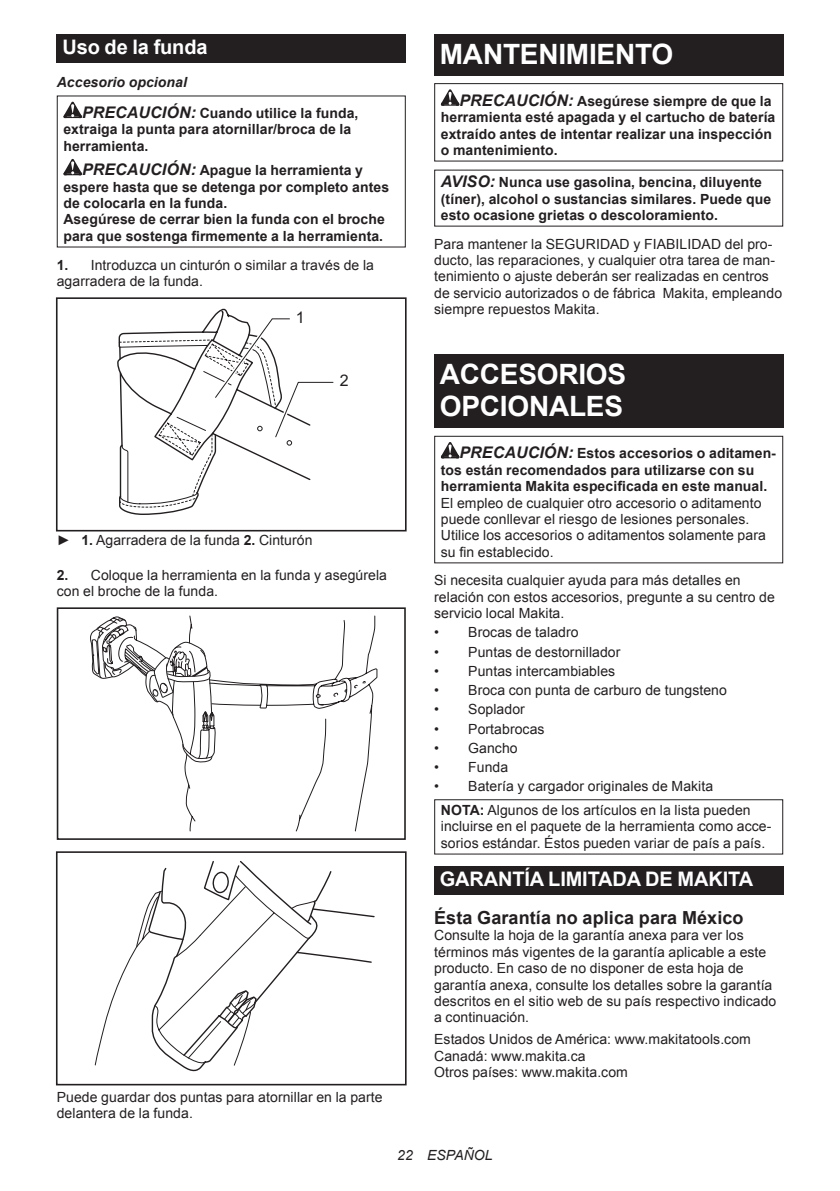
<style>
.page{position:relative;width:840px;height:1191px;background:#fff}
.page>*{position:absolute;margin:0;border:0;box-sizing:border-box;transform-origin:0 0}
.t1{font:700 28px/32.8px "Arial";letter-spacing:-.01em;color:#fff}
.t2{font:700 20px "Arial";letter-spacing:-.01em;color:#fff}
.t3{font:700 18px "Arial";letter-spacing:.005em;color:#231f20}
.t4{font:16px "Arial";color:#231f20}
.t5{font:14px/16.4px "Arial";letter-spacing:.005em;color:#231f20}
.t6{font:700 14px/16.4px "Arial";letter-spacing:.005em;color:#231f20}
.t7{font:italic 14px "Arial";letter-spacing:.005em;color:#231f20}
.s1{font-style:italic}
.s2{font-style:italic;font-size:16px}
.s3{font-weight:700}
</style>
<div class="page">
<div style="left:57px;top:34px;width:348px;height:29px;background:#231f20"></div>
<svg style="left:63px;top:102px;width:19px;height:16px"></svg>
<svg style="left:63px;top:159px;width:19px;height:16px"></svg>
<div style="left:56px;top:297px;width:350px;height:234px;border:2px solid #231f20"></div>
<svg style="left:117px;top:308px;width:217px;height:207px"></svg>
<svg style="left:184px;top:615px;width:193px;height:216px"></svg>
<svg style="left:90px;top:617px;width:126px;height:146px"></svg>
<div style="left:57px;top:607px;width:348px;height:233px;border:2px solid #231f20"></div>
<svg style="left:94px;top:861px;width:281px;height:211px"></svg>
<div style="left:56px;top:851px;width:350px;height:234px;border:2px solid #231f20"></div>
<div style="left:434px;top:34px;width:348px;height:41px;background:#231f20"></div>
<svg style="left:440px;top:89px;width:19px;height:17px"></svg>
<div style="left:434px;top:83px;width:348px;height:79px;border:1px solid #231f20"></div>
<div style="left:434px;top:354px;width:348px;height:74px;background:#231f20"></div>
<svg style="left:440px;top:442px;width:19px;height:16px"></svg>
<div style="left:434px;top:436px;width:348px;height:127px;border:1px solid #231f20"></div>
<div style="left:434px;top:799px;width:348px;height:55px;border:1px solid #231f20"></div>
<div style="left:434px;top:866px;width:348px;height:28px;background:#231f20"></div>
<h2 class="t2" style="left:62px;top:34px;width:146px">Uso de la funda</h2>
<p class="t6" style="left:82px;top:68px;width:278px;line-height:30.6px;text-indent:-25px"><span class="s1">Accesorio opcional<br></span><span class="s2">PRECAUCIÓN:</span> Cuando utilice la funda,</p>
<p class="t6" style="left:63px;top:122px;width:289px">extraiga la punta para atornillar/broca de la herramienta.</p>
<p class="t6" style="left:63px;top:163px;width:327px;text-indent:19px"><span class="s2">PRECAUCIÓN:</span> Apague la herramienta y espere hasta que se detenga por completo antes de colocarla en la funda.<br>Asegúrese de cerrar bien la funda con el broche para que sostenga firmemente a la herramienta.</p>
<p class="t5" style="left:57px;top:257px;width:318px"><span class="s3">1.</span> Introduzca un cinturón o similar a través de la agarradera de la funda.</p>
<p class="t4" style="left:296px;top:306px;width:10px">1</p>
<h1 class="t1" style="left:439px;top:38px;width:235px">MANTENIMIENTO</h1>
<p class="t6" style="left:440px;top:93px;width:336px;text-indent:19px"><span class="s2">PRECAUCIÓN:</span> Asegúrese siempre de que la herramienta esté apagada y el cartucho de batería extraído antes de intentar realizar una inspección o mantenimiento.</p>
<p class="t6" style="left:440px;top:174px;width:331px"><span class="s2">AVISO:</span> Nunca use gasolina, bencina, diluyente (tíner), alcohol o sustancias similares. Puede que esto ocasione grietas o descoloramiento.</p>
<p class="t5" style="left:434px;top:236px;width:349px">Para mantener la SEGURIDAD y FIABILIDAD del pro&shy;ducto, las reparaciones, y cualquier otra tarea de man&shy;tenimiento o ajuste deberán ser realizadas en centros de servicio autorizados o de fábrica Makita, empleando siempre repuestos Makita.</p>
<p class="t4" style="left:339px;top:370px;width:10px">2</p>
<p class="t5" style="left:57px;top:532px;width:257px">► <span class="s3">1.</span> Agarradera de la funda <span class="s3">2.</span> Cinturón</p>
<p class="t5" style="left:57px;top:566px;width:331px"><span class="s3">2.</span> Coloque la herramienta en la funda y asegúrela con el broche de la funda.</p>
<p class="t5" style="left:57px;top:1088px;width:327px">Puede guardar dos puntas para atornillar en la parte delantera de la funda.</p>
<h1 class="t1" style="left:439px;top:358px;width:188px">ACCESORIOS<br>OPCIONALES</h1>
<p class="t6" style="left:440px;top:446px;width:336px;text-indent:19px"><span class="s2">PRECAUCIÓN:</span> Estos accesorios o aditamen&shy;tos están recomendados para utilizarse con su herramienta Makita especificada en este manual.</p>
<p class="t5" style="left:440px;top:494px;width:326px">El empleo de cualquier otro accesorio o aditamento puede conllevar el riesgo de lesiones personales.<br>Utilice los accesorios o aditamentos solamente para su fin establecido.</p>
<p class="t5" style="left:434px;top:572px;width:342px">Si necesita cualquier ayuda para más detalles en relación con estos accesorios, pregunte a su centro de servicio local Makita.</p>
<p class="t5" style="left:434px;top:624px;width:146px">• Brocas de taladro</p>
<p class="t5" style="left:434px;top:643px;width:188px">• Puntas de destornillador</p>
<p class="t5" style="left:434px;top:663px;width:182px">• Puntas intercambiables</p>
<p class="t5" style="left:434px;top:682px;width:294px">• Broca con punta de carburo de tungsteno</p>
<p class="t5" style="left:434px;top:701px;width:92px">• Soplador</p>
<p class="t5" style="left:434px;top:720px;width:112px">• Portabrocas</p>
<p class="t5" style="left:434px;top:739px;width:85px">• Gancho</p>
<p class="t5" style="left:434px;top:759px;width:76px">• Funda</p>
<p class="t5" style="left:440px;top:774px;width:311px;line-height:23.8px;text-indent:-7px">• Batería y cargador originales de Makita<br><span class="s3">NOTA:</span> Algunos de los artículos en la lista pueden</p>
<p class="t5" style="left:440px;top:818px;width:332px">incluirse en el paquete de la herramienta como acce&shy;sorios estándar. Éstos pueden variar de país a país.</p>
<h2 class="t2" style="left:439px;top:865px;width:314px">GARANTÍA LIMITADA DE MAKITA</h2>
<p class="t3" style="left:434px;top:905px;width:311px">Ésta Garantía no aplica para México</p>
<p class="t5" style="left:434px;top:927px;width:343px">Consulte la hoja de la garantía anexa para ver los términos más vigentes de la garantía aplicable a este producto. En caso de no disponer de esta hoja de garantía anexa, consulte los detalles sobre la garantía descritos en el sitio web de su país respectivo indicado a continuación.</p>
<p class="t5" style="left:434px;top:1031px;width:318px">Estados Unidos de América: www.makitatools.com<br>Canadá: www.makita.ca<br>Otros países: www.makita.com</p>
<p class="t7" style="left:397px;top:1146px;width:97px">22 ESPAÑOL</p>
</div>
